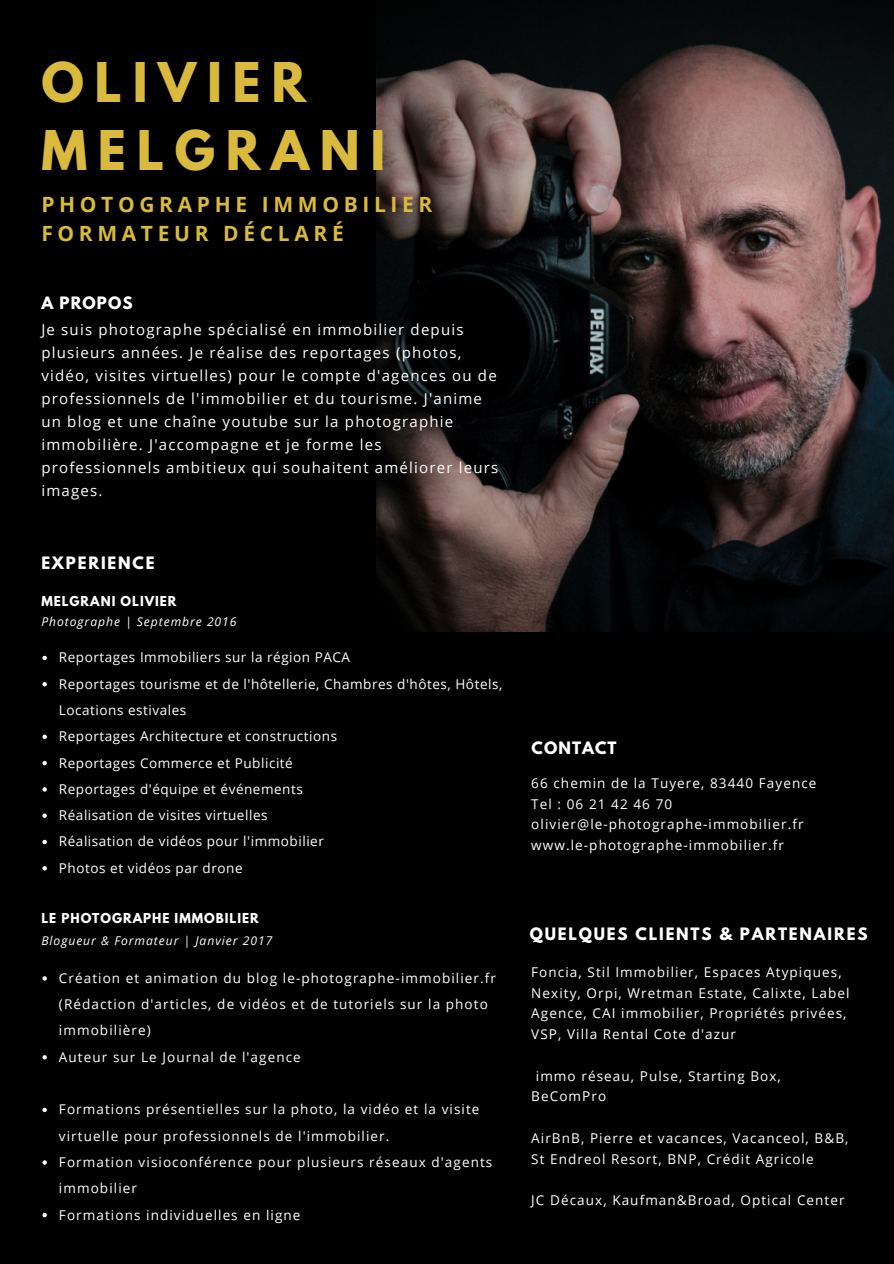
<style>
.page{position:relative;width:894px;height:1264px;background:#fff}
.page>*{position:absolute;margin:0;border:0;box-sizing:border-box;transform-origin:0 0}
.t1{font:700 48.45px/67.5px "League Spartan";letter-spacing:.22em;color:#d9b93e}
.t2{font:700 21px/29.2px "Open Sans";letter-spacing:.22em;color:#d9b93e}
.t3{font:700 15.15px "League Spartan";letter-spacing:.12em;color:#fff}
.t4{font:700 15.15px "League Spartan";letter-spacing:.07em;color:#fff}
.t5{font:15px/23px "Open Sans";letter-spacing:.08em;color:#fff}
.t6{font:13.5px/26.2px "Open Sans";letter-spacing:.08em;color:#fff}
.t7{font:13.5px/26.2px "Open Sans";letter-spacing:.04em;color:#fff}
.t8{font:italic 12.15px "Open Sans";letter-spacing:.08em;color:#fff}
.t9{font:700 12.15px "League Spartan";letter-spacing:.08em;color:#fff}
</style>
<div class="page">
<div style="left:0;top:0;width:893px;height:1263px;background:#000"></div>
<img style="left:376px;top:1px;width:517px;height:631px">
<svg style="left:42px;top:655px;width:5px;height:5px"></svg>
<svg style="left:42px;top:682px;width:5px;height:4px"></svg>
<svg style="left:42px;top:734px;width:5px;height:5px"></svg>
<svg style="left:42px;top:761px;width:5px;height:4px"></svg>
<svg style="left:42px;top:787px;width:5px;height:4px"></svg>
<svg style="left:42px;top:813px;width:5px;height:5px"></svg>
<svg style="left:42px;top:839px;width:5px;height:5px"></svg>
<svg style="left:42px;top:866px;width:5px;height:4px"></svg>
<svg style="left:42px;top:976px;width:5px;height:4px"></svg>
<svg style="left:42px;top:1055px;width:5px;height:4px"></svg>
<svg style="left:42px;top:1107px;width:5px;height:5px"></svg>
<svg style="left:42px;top:1160px;width:5px;height:4px"></svg>
<svg style="left:42px;top:1212px;width:5px;height:5px"></svg>
<h1 class="t1" style="left:41px;top:55px;width:345px">OLIVIER<br>MELGRANI</h1>
<h2 class="t2" style="left:41px;top:189px;width:392px">PHOTOGRAPHE IMMOBILIER<br>FORMATEUR DÉCLARÉ</h2>
<p class="t3" style="left:41px;top:295px;width:93px">A PROPOS</p>
<p class="t5" style="left:41px;top:318px;width:458px">Je suis photographe spécialisé en immobilier depuis plusieurs années. Je réalise des reportages (photos, vidéo, visites virtuelles) pour le compte d'agences ou de professionnels de l'immobilier et du tourisme. J'anime un blog et une chaîne youtube sur la photographie immobilière. J'accompagne et je forme les professionnels ambitieux qui souhaitent améliorer leurs images.</p>
<p class="t3" style="left:41px;top:555px;width:115px">EXPERIENCE</p>
<p class="t9" style="left:41px;top:595px;width:137px">MELGRANI OLIVIER</p>
<p class="t8" style="left:41px;top:613px;width:197px">Photographe | Septembre 2016</p>
<p class="t7" style="left:59px;top:644px;width:445px">Reportages Immobiliers sur la région PACA<br>Reportages tourisme et de l'hôtellerie, Chambres d'hôtes, Hôtels, Locations estivales<br>Reportages Architecture et constructions<br>Reportages Commerce et Publicité<br>Reportages d'équipe et événements<br>Réalisation de visites virtuelles<br>Réalisation de vidéos pour l'immobilier<br>Photos et vidéos par drone</p>
<p class="t9" style="left:41px;top:911px;width:219px">LE PHOTOGRAPHE IMMOBILIER</p>
<p class="t8" style="left:41px;top:932px;width:232px">Blogueur &amp; Formateur | Janvier 2017</p>
<p class="t6" style="left:59px;top:964px;width:438px">Création et animation du blog le-photographe-immobilier.fr (Rédaction d'articles, de vidéos et de tutoriels sur la photo immobilière)<br>Auteur sur Le Journal de l'agence</p>
<p class="t6" style="left:59px;top:1095px;width:435px">Formations présentielles sur la photo, la vidéo et la visite virtuelle pour professionnels de l'immobilier.<br>Formation visioconférence pour plusieurs réseaux d'agents immobilier<br>Formations individuelles en ligne</p>
<p class="t4" style="left:531px;top:740px;width:86px">CONTACT</p>
<p class="t6" style="left:531px;top:772px;width:286px;line-height:20.9px">66 chemin de la Tuyere, 83440 Fayence Tel : 06 21 42 46 70 olivier@le-photographe-immobilier.fr www.le-photographe-immobilier.fr</p>
<p class="t3" style="left:529px;top:926px;width:339px">QUELQUES CLIENTS &amp; PARTENAIRES</p>
<p class="t6" style="left:531px;top:961px;width:319px;line-height:20.7px">Foncia, Stil Immobilier, Espaces Atypiques, Nexity, Orpi, Wretman Estate, Calixte, Label Agence, CAI immobilier, Propriétés privées, VSP, Villa Rental Cote d'azur</p>
<p class="t6" style="left:531px;top:1064px;width:251px;line-height:20.7px;text-indent:5px">immo réseau, Pulse, Starting Box,<br>BeComPro</p>
<p class="t6" style="left:531px;top:1127px;width:318px;line-height:20.7px">AirBnB, Pierre et vacances, Vacanceol, B&amp;B,<br>St Endreol Resort, BNP, Crédit Agricole</p>
<p class="t6" style="left:531px;top:1186px;width:315px">JC Décaux, Kaufman&amp;Broad, Optical Center</p>
</div>
